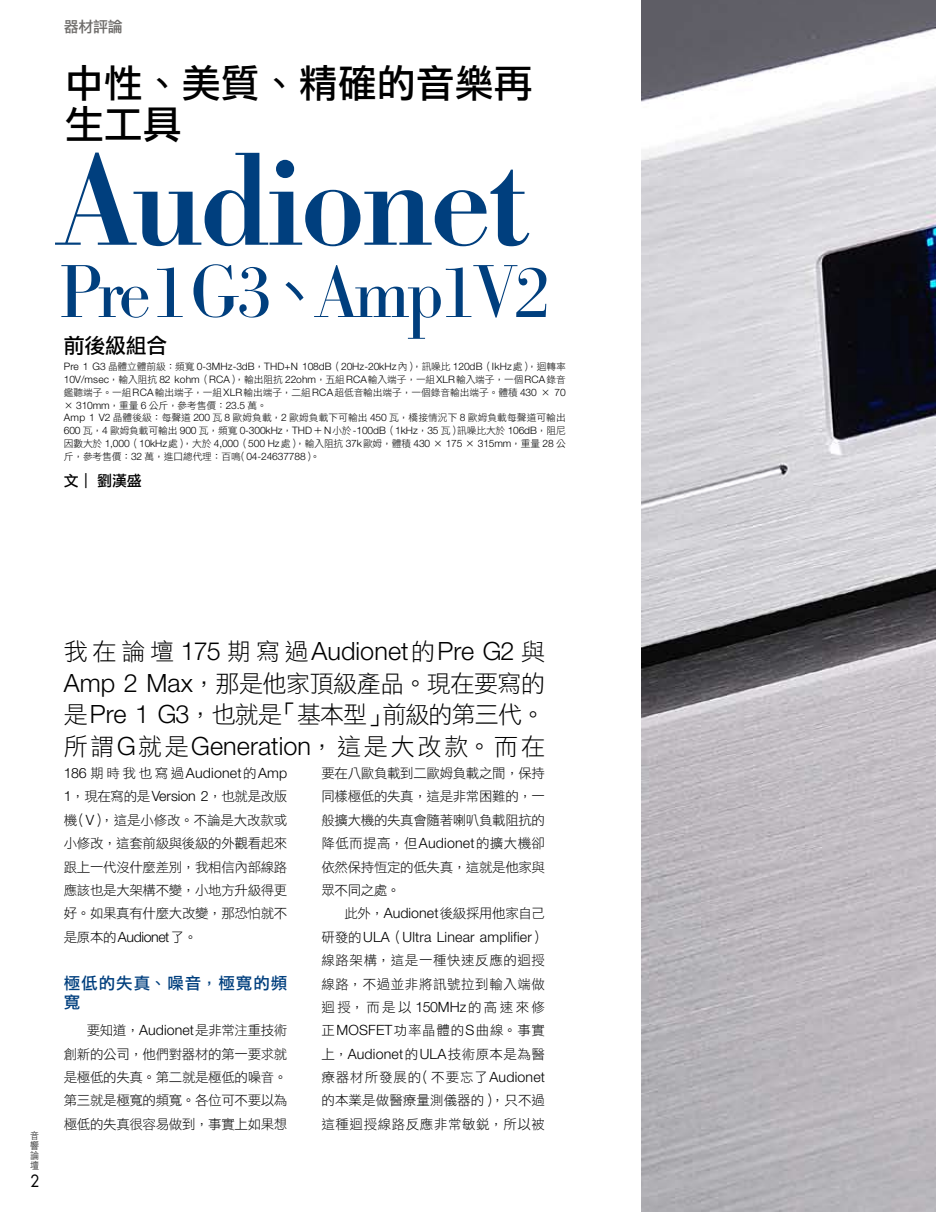
<style>
.page{position:relative;width:936px;height:1212px;background:#fff}
.page>*{position:absolute;margin:0;border:0;box-sizing:border-box;transform-origin:0 0}
.t1{font:500 127.5px "Bodoxi";letter-spacing:-.03em;color:#003f7e}
.t2{font:72px "Bodoxi";letter-spacing:-.05em;color:#003f7e}
.t3{font:39px/40.5px "DF Li Hei Std W5";color:#000}
.t4{font:300 25.2px "Helvetica Neue";letter-spacing:.005em;color:#000}
.t5{font:24px/31.5px "DF Li Hei Std W3";letter-spacing:-.02em;color:#000;text-align:justify}
.t6{font:21px "DF Li Hei Std W5";letter-spacing:-.015em;color:#000}
.t7{font:16.5px/19.5px "DF Li Hei Std W5";letter-spacing:.06em;color:#003f7e}
.t8{font:15px "DF Li Hei Std W5";color:#000}
.t9{font:15px "DF Li Hei Std W5";color:#6d6b69}
.t10{font:300 14.1px "Helvetica Neue";letter-spacing:.015em;color:#000}
.t11{font:300 14.1px "Helvetica Neue";letter-spacing:-.03em;color:#000}
.t12{font:13.5px/23.4px "DF Li Hei Std W3";letter-spacing:-.025em;color:#000;text-align:justify}
.t13{font:300 10.2px/12.8px "Helvetica Neue";letter-spacing:.01em;color:#000}
.t14{font:300 10.2px/12.8px "Helvetica Neue";letter-spacing:-.015em;color:#000}
.t15{font:9.9px/10.2px "DF Li Hei Std W3";color:#000;text-align:justify;scale:.91 1}
.t16{font:9.75px/12.8px "DF Li Hei Std W3";letter-spacing:-.01em;color:#000}
.s1{font-family:"DF Li Hei Std W3"}
.s2{font-family:"DF Li Hei Std W3";font-weight:400;font-size:9.75px}
.s3{font-family:"Helvetica Neue";font-weight:300;font-size:10.2px}
.s4{font-family:"DF Li Hei Std W3";font-weight:400;font-size:24px}
.s5{font-family:"Helvetica Neue";font-weight:300;font-size:25.2px}
.s6{font-family:"DF Li Hei Std W3";font-weight:400;font-size:13.5px}
.s7{font-family:"Helvetica Neue";font-weight:300;font-size:14.1px}
</style>
<div class="page">
<img style="left:641px;top:0;width:294px;height:1212px">
<p class="t9" style="left:64px;top:19px;width:61px">器材評論</p>
<h3 class="t3" style="left:65px;top:62px;width:469px">中性、美質、精確的音樂再生工具</h3>
<h1 class="t1" style="left:58px;top:124px;width:471px">Audionet</h1>
<h2 class="t2" style="left:58px;top:250px;width:493px">Pre1G3<span class="s1">、</span>Amp1V2</h2>
<h3 class="t6" style="left:64px;top:334px;width:105px">前後級組合</h3>
<p class="t13" style="left:64px;top:360px;width:503px">Pre 1 G3 <span class="s2">晶體立體前級：頻寬</span> 0-3MHz-3dB<span class="s2">，</span>THD+N 108dB<span class="s2">（</span>20Hz-20kHz<span class="s2">內），訊噪比</span> 120dB<span class="s2">（</span>IkHz<span class="s2">處），迴轉率<br></span>10V/msec<span class="s2">，輸入阻抗</span> 82 kohm<span class="s2">（</span>RCA<span class="s2">），輸出阻抗</span> 22ohm<span class="s2">，五組</span>RCA<span class="s2">輸入端子，一組</span>XLR<span class="s2">輸入端子，一個</span>RCA<span class="s2">錄音</span></p>
<p class="t16" style="left:64px;top:386px;width:503px">鑑聽端子。一組<span class="s3">RCA</span>輸出端子，一組<span class="s3">XLR</span>輸出端子，二組<span class="s3">RCA</span>超低音輸出端子，一個錄音輸出端子。體積 <span class="s3">430</span> × <span class="s3">70 </span>× <span class="s3">310mm</span>，重量 <span class="s3">6</span> 公斤，參考售價：<span class="s3">23.5</span> 萬。<br><span class="s3">Amp 1 V2</span> 晶體後級：每聲道 <span class="s3">200</span> 瓦 <span class="s3">8</span> 歐姆負載，<span class="s3">2</span> 歐姆負載下可輸出 <span class="s3">450</span> 瓦，橋接情況下 <span class="s3">8</span> 歐姆負載每聲道可輸出</p>
<p class="t14" style="left:64px;top:424px;width:503px">600 <span class="s2">瓦，</span>4 <span class="s2">歐姆負載可輸出</span> 900 <span class="s2">瓦，頻寬</span> 0-300kHz<span class="s2">，</span>THD<span class="s2">＋</span>N<span class="s2">小於</span>-100dB<span class="s2">（</span>1kHz<span class="s2">，</span>35 <span class="s2">瓦）訊噪比大於</span> 106dB<span class="s2">，阻尼因數大於</span> 1,000<span class="s2">（</span>10kHz<span class="s2">處），大於</span> 4,000<span class="s2">（</span>500 Hz<span class="s2">處），輸入阻抗</span> 37k<span class="s2">歐姆，體積</span> 430 <span class="s2">×</span> 175 <span class="s2">×</span> 315mm<span class="s2">，重量</span> 28 <span class="s2">公</span></p>
<p class="t16" style="left:64px;top:449px;width:258px">斤，參考售價：<span class="s3">32</span> 萬，進口總代理：百鳴（<span class="s3">04-24637788</span>）。</p>
<p class="t8" style="left:64px;top:473px;width:79px">文∣ 劉漢盛</p>
<p class="t15" style="left:30px;top:1130px;width:11px">音響論壇</p>
<h3 class="t4" style="left:64px;top:636px;width:483px"><span class="s4">我在論壇</span> 175 <span class="s4">期寫過</span>Audionet<span class="s4">的</span>Pre G2 <span class="s4">與</span></h3>
<h3 class="t5" style="left:64px;top:667px;width:483px"><span class="s5">Amp 2 Max</span>，那是他家頂級產品。現在要寫的是<span class="s5">Pre 1 G3</span>，也就是「基本型」前級的第三代。所謂<span class="s5">G</span>就是<span class="s5">Generation</span>，這是大改款。而在</h3>
<p class="t10" style="left:64px;top:764px;width:225px">186 <span class="s6">期時我也寫過</span>Audionet<span class="s6">的</span>Amp</p>
<p class="t12" style="left:64px;top:785px;width:225px"><span class="s7">1</span>，現在寫的是<span class="s7">Version 2</span>，也就是改版機（<span class="s7">V</span>），這是小修改。不論是大改款或小修改，這套前級與後級的外觀看起來跟上一代沒什麼差別，我相信內部線路應該也是大架構不變，小地方升級得更好。如果真有什麼大改變，那恐怕就不</p>
<p class="t11" style="left:64px;top:928px;width:135px"><span class="s6">是原本的</span>Audionet<span class="s6">了。</span></p>
<p class="t7" style="left:64px;top:972px;width:225px">極低的失真、噪音，極寬的頻寬</p>
<p class="t12" style="left:64px;top:1018px;width:225px;text-indent:23px">要知道，<span class="s7">Audionet</span>是非常注重技術創新的公司，他們對器材的第一要求就是極低的失真。第二就是極低的噪音。第三就是極寬的頻寬。各位可不要以為極低的失真很容易做到，事實上如果想</p>
<p class="t12" style="left:321px;top:761px;width:225px">要在八歐負載到二歐姆負載之間，保持同樣極低的失真，這是非常困難的，一般擴大機的失真會隨著喇叭負載阻抗的降低而提高，但<span class="s7">Audionet</span>的擴大機卻依然保持恆定的低失真，這就是他家與眾不同之處。</p>
<p class="t12" style="left:344px;top:901px;width:202px">此外，<span class="s7">Audionet</span>後級採用他家自己</p>
<p class="t10" style="left:321px;top:928px;width:225px"><span class="s6">研發的</span>ULA<span class="s6">（</span>Ultra Linear amplifier<span class="s6">）</span></p>
<p class="t12" style="left:321px;top:948px;width:225px">線路架構，這是一種快速反應的迴授線路，不過並非將訊號拉到輸入端做迴授，而是以<span class="s7">150MHz</span>的高速來修正<span class="s7">MOSFET</span>功率晶體的<span class="s7">S</span>曲線。事實</p>
<p class="t10" style="left:321px;top:1045px;width:225px"><span class="s6">上，</span>Audionet<span class="s6">的</span>ULA<span class="s6">技術原本是為醫</span></p>
<p class="t12" style="left:321px;top:1065px;width:225px">療器材所發展的（不要忘了<span class="s7">Audionet</span>的本業是做醫療量測儀器的），只不過這種迴授線路反應非常敏銳，所以被</p>
</div>
